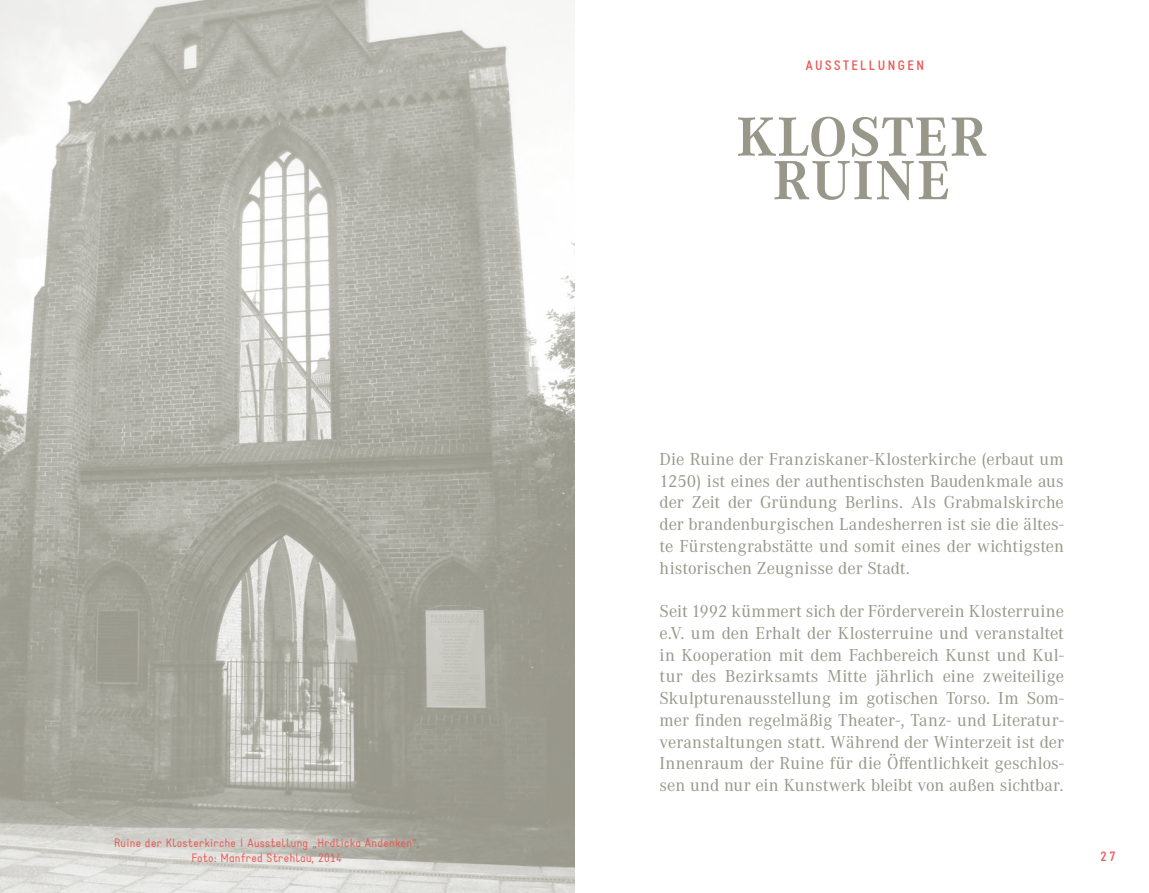
<style>
.page{position:relative;width:1149px;height:893px;background:#fff}
.page>*{position:absolute;margin:0;border:0;box-sizing:border-box;transform-origin:0 0}
.t1{font:700 54px/43.5px "Corporate ABQ";letter-spacing:.03em;color:#98978a;text-align:right}
.t2{font:18px/21.8px "Corporate A";color:#98978a;text-align:justify}
.t3{font:700 13.5px "Static";letter-spacing:.175em;color:#eb5a55}
.t4{font:12px/15px "Static";letter-spacing:.025em;color:#eb5a55;text-align:center}
</style>
<div class="page">
<img style="left:0;top:0;width:574px;height:893px">
<p class="t4" style="left:114px;top:835px;width:307px">Ruine der Klosterkirche | Ausstellung „Hrdlicka Andenken“,<br>Foto: Manfred Strehlau, 2014</p>
<p class="t3" style="left:805px;top:57px;width:120px">AUSSTELLUNGEN</p>
<h1 class="t1" style="left:736px;top:116px;width:214px">KLOSTER<br>RUINE</h1>
<p class="t2" style="left:659px;top:448px;width:406px">Die Ruine der Franziskaner-Klosterkirche (erbaut um 1250) ist eines der authentischsten Baudenkmale aus der Zeit der Gründung Berlins. Als Grabmalskirche der brandenburgischen Landesherren ist sie die ältes&shy;te Fürstengrabstätte und somit eines der wichtigsten historischen Zeugnisse der Stadt.</p>
<p class="t2" style="left:659px;top:601px;width:406px">Seit 1992 kümmert sich der Förderverein Klosterruine e.V. um den Erhalt der Klosterruine und veranstaltet in Kooperation mit dem Fachbereich Kunst und Kul&shy;tur des Bezirksamts Mitte jährlich eine zweiteilige Skulpturenausstellung im gotischen Torso. Im Som&shy;mer finden regelmäßig Theater-, Tanz- und Literatur&shy;veranstaltungen statt. Während der Winterzeit ist der Innenraum der Ruine für die Öffentlichkeit geschlos&shy;sen und nur ein Kunstwerk bleibt von außen sichtbar.</p>
<p class="t3" style="left:1100px;top:848px;width:17px">27</p>
</div>
